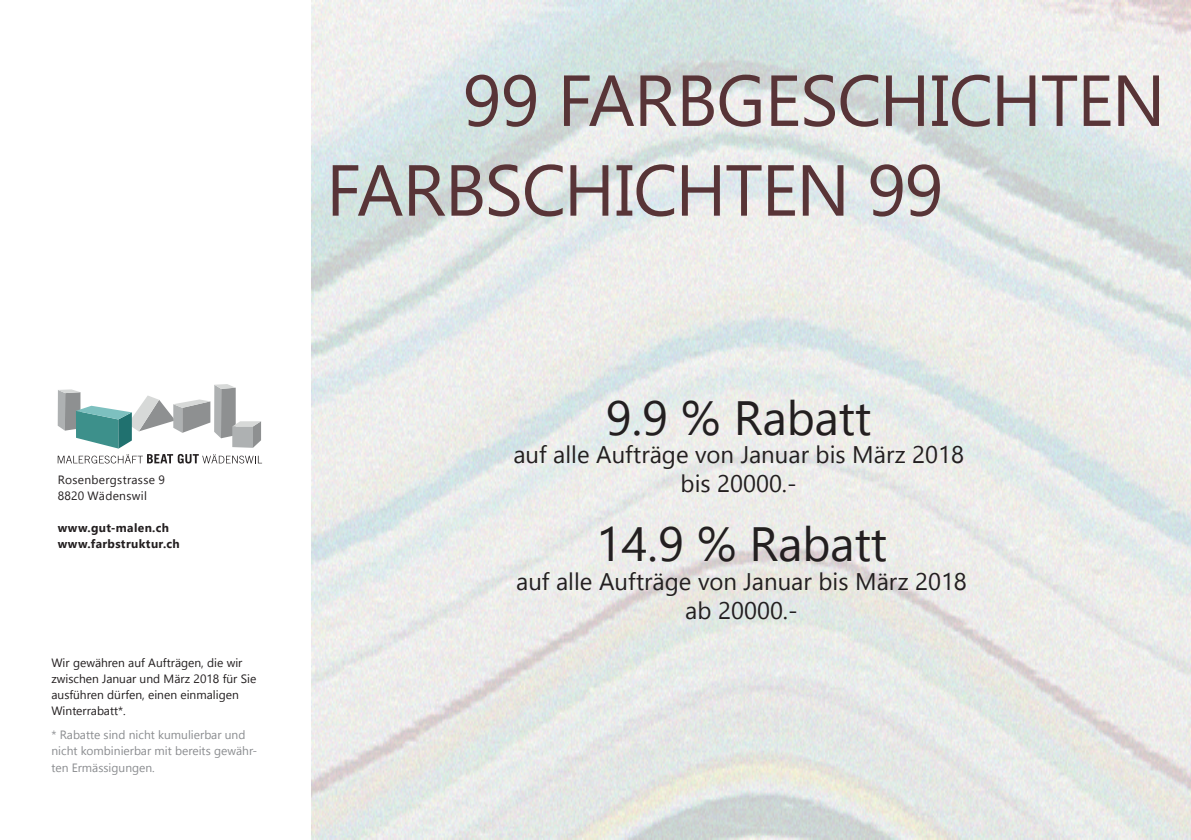
<style>
.page{position:relative;width:1191px;height:840px;background:#fff}
.page>*{position:absolute;margin:0;border:0;box-sizing:border-box;transform-origin:0 0}
.t1{font:72px/89.6px "Nirmala UI";letter-spacing:-.015em;color:#583437}
.t2{font:48px "Nirmala UI";color:#231f20}
.t3{font:24px/28.8px "Nirmala UI";color:#231f20;text-align:center}
.t4{font:12px/16px "Nirmala UI";color:#231f20}
.t5{font:12px/16px "Nirmala UI";color:#8b8d90}
.t6{font:700 12px/16px "Nirmala UI";letter-spacing:.03em;color:#231f20}
.t7{font:12px/16px "Nirmala UI";letter-spacing:.025em;color:#231f20}
</style>
<div class="page">
<img style="left:312px;top:0;width:879px;height:839px">
<svg style="left:58px;top:384px;width:204px;height:79px"></svg>
<p class="t7" style="left:58px;top:471px;width:109px">Rosenbergstrasse 9<br>8820 Wädenswil</p>
<p class="t6" style="left:58px;top:519px;width:124px">www.gut-malen.ch www.farbstruktur.ch</p>
<p class="t4" style="left:51px;top:654px;width:206px">Wir gewähren auf Aufträgen, die wir zwischen Januar und März 2018 für Sie ausführen dürfen, einen einmaligen<br>Winterrabatt*.</p>
<p class="t5" style="left:51px;top:726px;width:207px">* Rabatte sind nicht kumulierbar und nicht kombinierbar mit bereits gewähr&shy;ten Ermässigungen.</p>
<h1 class="t1" style="left:326px;top:52px;width:841px;text-indent:136px">99 FARBGESCHICHTEN<br>FARBSCHICHTEN 99</h1>
<h2 class="t2" style="left:606px;top:379px;width:267px">9.9 % Rabatt</h2>
<h3 class="t3" style="left:513px;top:439px;width:452px">auf alle Aufträge von Januar bis März 2018 bis 20000.-</h3>
<h2 class="t2" style="left:596px;top:506px;width:293px">14.9 % Rabatt</h2>
<h3 class="t3" style="left:516px;top:565px;width:452px">auf alle Aufträge von Januar bis März 2018 ab 20000.-</h3>
</div>
